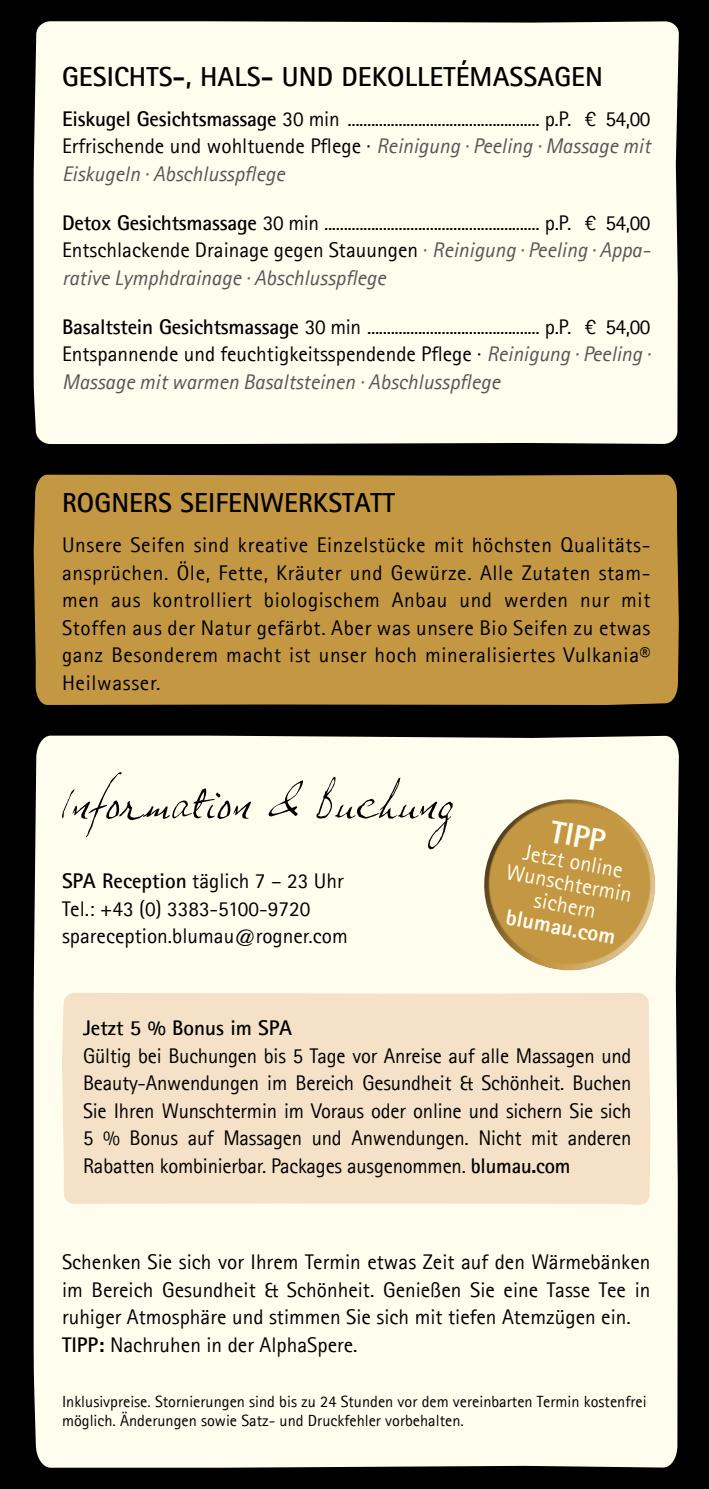
<style>
.page{position:relative;width:709px;height:1489px;background:#fff}
.page>*{position:absolute;margin:0;border:0;box-sizing:border-box;transform-origin:0 0}
.t1{font:800 32px "Rotis Sans Serif Std";color:#fffdf0}
.t2{font:700 27.5px "Rotis Sans Serif Std";letter-spacing:.005em;color:#000}
.t3{font:22.25px/22.2px "Rotis Sans Serif Std";color:#fffdf0;text-align:center}
.t4{font:800 22.25px "Rotis Sans Serif Std";color:#fffdf0}
.t5{font:21.25px/27.5px "Rotis Sans Serif Std";color:#000;text-align:justify}
.t6{font:700 21.25px "Rotis Sans Serif Std";color:#000}
.t7{font:16.25px/19.5px "Rotis Sans Serif Std";color:#000}
.s1{font-weight:700}
.s2{font-style:italic;color:#575756}
.s3{color:#575756}
</style>
<div class="page">
<div style="left:0;top:0;width:709px;height:1488px;background:#000"></div>
<div style="left:34px;top:735px;width:645px;height:732px;background:#fffdee"></div>
<div style="left:34px;top:21px;width:645px;height:423px;background:#fffdee"></div>
<div style="left:34px;top:474px;width:645px;height:231px;background:#c49742"></div>
<div style="left:62px;top:999px;width:588px;height:206px;background:#f5e1c7"></div>
<svg style="left:62px;top:764px;width:617px;height:235px;background:#f0e7ce"></svg>
<p class="t2" style="left:62px;top:59px;width:542px">GESICHTS-, HALS- UND DEKOLLETÉMASSAGEN</p>
<p class="t5" style="left:62px;top:105px;width:590px"><span class="s1">Eiskugel Gesichtsmassage</span> 30 min ................................................. p.P. € 54,00<br>Erfrischende und wohltuende Pflege · <span class="s2">Reinigung · Peeling · Massage mit Eiskugeln · Abschlusspflege</span></p>
<p class="t5" style="left:62px;top:209px;width:590px"><span class="s1">Detox Gesichtsmassage</span> 30 min ....................................................... p.P. € 54,00<br>Entschlackende Drainage gegen Stauungen <span class="s3">·</span> <span class="s2">Reinigung · Peeling · Appa&shy;rative Lymphdrainage · Abschlusspflege</span></p>
<p class="t5" style="left:62px;top:312px;width:590px"><span class="s1">Basaltstein Gesichtsmassage</span> 30 min ............................................ p.P. € 54,00<br>Entspannende und feuchtigkeitsspendende Pflege · <span class="s2">Reinigung · Peeling · Massage mit warmen Basaltsteinen · Abschlusspflege</span></p>
<p class="t2" style="left:62px;top:485px;width:334px">ROGNERS SEIFENWERKSTATT</p>
<p class="t5" style="left:62px;top:531px;width:590px">Unsere Seifen sind kreative Einzelstücke mit höchsten Qualitäts&shy;ansprüchen. Öle, Fette, Kräuter und Gewürze. Alle Zutaten stam&shy;men aus kontrolliert biologischem Anbau und werden nur mit Stoffen aus der Natur gefärbt. Aber was unsere Bio Seifen zu etwas ganz Besonderem macht ist unser hoch mineralisiertes Vulkania® Heilwasser.</p>
<p class="t5" style="left:62px;top:867px;width:287px;text-align:left"><span class="s1">SPA Reception</span> täglich 7 – 23 Uhr<br>Tel.: +43 (0) 3383-5100-9720 spareception.blumau@rogner.com</p>
<h1 class="t1" style="left:554px;top:810px;width:57px;rotate:11deg">TIPP</h1>
<p class="t3" style="left:513px;top:837px;width:129px;rotate:11deg">Jetzt online<br>Wunschtermin sichern</p>
<p class="t4" style="left:509px;top:902px;width:113px;rotate:11deg">blumau.com</p>
<p class="t6" style="left:83px;top:1014px;width:210px">Jetzt 5 % Bonus im SPA</p>
<p class="t5" style="left:83px;top:1041px;width:550px">Gültig bei Buchungen bis 5 Tage vor Anreise auf alle Massagen und Beauty-Anwendungen im Bereich Gesundheit &amp; Schönheit. Buchen Sie Ihren Wunschtermin im Voraus oder online und sichern Sie sich 5 % Bonus auf Massagen und Anwendungen. Nicht mit anderen Rabatten kombinierbar. Packages ausgenommen. <span class="s1">blumau.com</span></p>
<p class="t5" style="left:62px;top:1247px;width:590px;text-align:left">Schenken Sie sich vor Ihrem Termin etwas Zeit auf den Wärmebänken im Bereich Gesundheit &amp; Schönheit. Genießen Sie eine Tasse Tee in ruhiger Atmosphäre und stimmen Sie sich mit tiefen Atemzügen ein.<br><span class="s1">TIPP:</span> Nachruhen in der AlphaSpere.</p>
<p class="t7" style="left:62px;top:1391px;width:586px">Inklusivpreise. Stornierungen sind bis zu 24 Stunden vor dem vereinbarten Termin kostenfrei möglich. Änderungen sowie Satz- und Druckfehler vorbehalten.</p>
</div>
